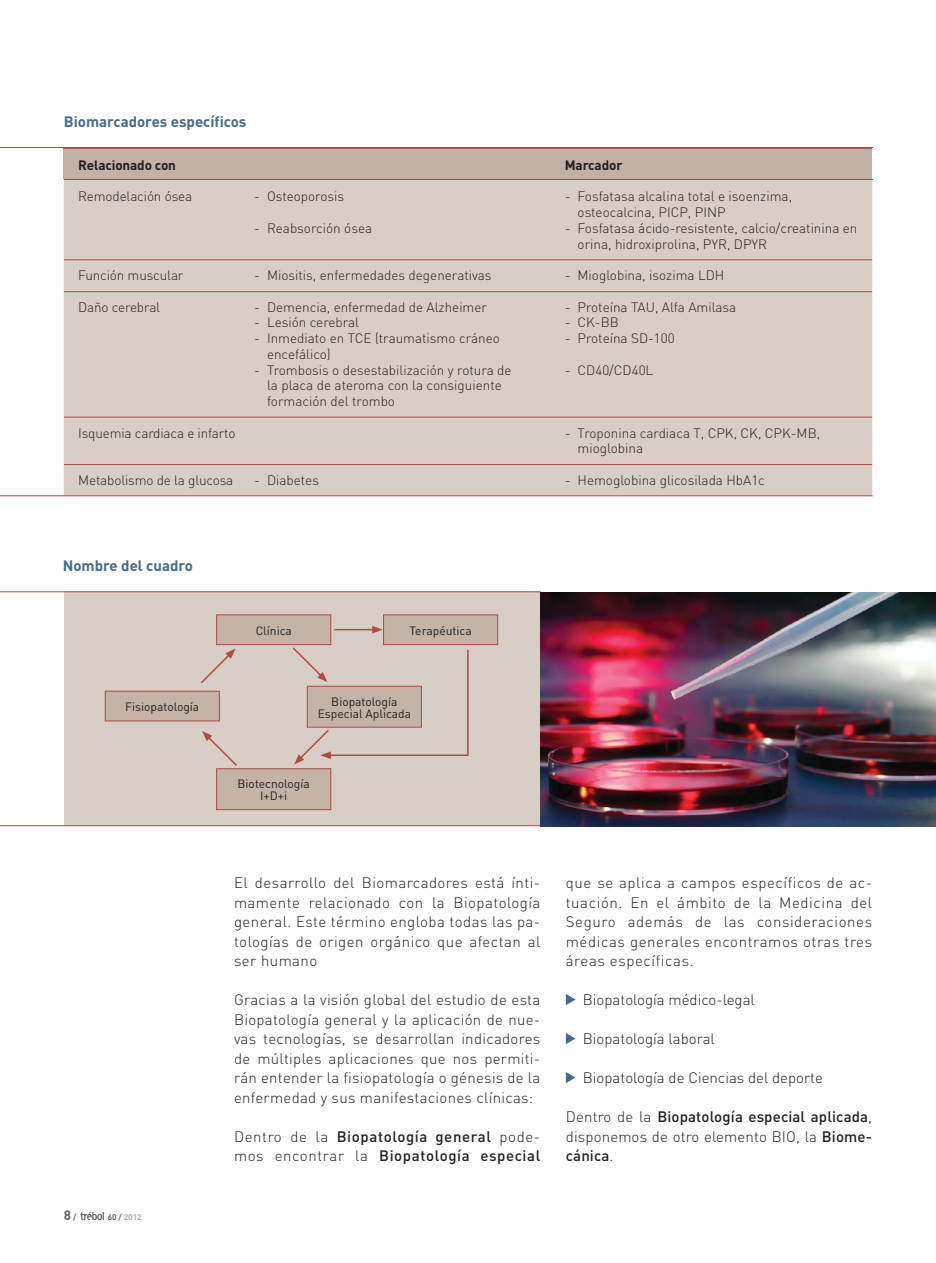
<style>
.page{position:relative;width:936px;height:1263px;background:#fff}
.page>*{position:absolute;margin:0;border:0;box-sizing:border-box;transform-origin:0 0}
.t1{font:300 15px/19.5px "DIN";letter-spacing:.02em;color:#231f20;text-align:justify}
.t2{font:300 15px "DIN";color:#231f20}
.t3{font:500 15px/19.5px "DIN";letter-spacing:.04em;color:#231f20}
.t4{font:700 15px "DIN";color:#466b8c}
.t5{font:300 13.5px/15.8px "DIN";color:#231f20}
.t6{font:700 13.5px "DIN";letter-spacing:-.01em;color:#231f20}
.t7{font:700 13.5px "DIN";color:#67686b}
.t8{font:12px/12px "DIN";color:#231f20;text-align:center}
.t9{font:700 8.25px "DIN";color:#aeb0b3}
.s1{font-size:8.25px}
.s2{color:#67686b}
.s3{font-weight:300}
.s4{font-weight:500}
</style>
<div class="page">
<svg style="left:80px;top:1212px;width:24px;height:8px"></svg>
<svg style="left:566px;top:994px;width:9px;height:11px"></svg>
<svg style="left:566px;top:1033px;width:9px;height:11px"></svg>
<svg style="left:566px;top:1072px;width:9px;height:11px"></svg>
<div style="left:64px;top:180px;width:808px;height:315px;background:#d8cec5"></div>
<hr style="left:0;top:148px;width:872px;height:1px;background:#af4a45">
<hr style="left:64px;top:179px;width:808px;height:1px;background:#af4a45">
<hr style="left:0;top:495px;width:872px;height:1px;background:#af4a45">
<div style="left:64px;top:148px;width:808px;height:31px;background:#c2b1a5"></div>
<hr style="left:64px;top:148px;width:808px;height:1px;background:#ac5b50">
<hr style="left:64px;top:259px;width:808px;height:1px;background:#af4a45">
<hr style="left:64px;top:291px;width:808px;height:1px;background:#af4a45">
<hr style="left:64px;top:417px;width:808px;height:1px;background:#af4a45">
<hr style="left:64px;top:464px;width:808px;height:1px;background:#af4a45">
<div style="left:64px;top:592px;width:476px;height:234px;background:#d8cec5"></div>
<hr style="left:0;top:591px;width:540px;height:1px;background:#af4a45">
<hr style="left:0;top:825px;width:540px;height:1px;background:#af4a45">
<div style="left:217px;top:615px;width:114px;height:30px;background:#c4b3a7"></div>
<div style="left:216px;top:614px;width:115px;height:31px;border:1px solid #af4a45"></div>
<div style="left:217px;top:769px;width:114px;height:41px;background:#c4b3a7"></div>
<div style="left:216px;top:768px;width:115px;height:42px;border:1px solid #af4a45"></div>
<div style="left:105px;top:691px;width:114px;height:30px;background:#c4b3a7"></div>
<div style="left:105px;top:691px;width:115px;height:30px;border:1px solid #af4a45"></div>
<hr style="left:334px;top:629px;width:40px;height:1px;background:#af4a45">
<svg style="left:372px;top:626px;width:11px;height:7px"></svg>
<svg style="left:201px;top:649px;width:34px;height:35px"></svg>
<svg style="left:202px;top:731px;width:35px;height:35px"></svg>
<svg style="left:292px;top:647px;width:177px;height:118px"></svg>
<div style="left:383px;top:615px;width:114px;height:30px;background:#c4b3a7"></div>
<div style="left:383px;top:614px;width:115px;height:31px;border:1px solid #af4a45"></div>
<img style="left:540px;top:592px;width:395px;height:234px">
<p class="t4" style="left:64px;top:117px;width:184px">Biomarcadores específicos</p>
<p class="t6" style="left:78px;top:160px;width:99px">Relacionado con</p>
<p class="t5" style="left:78px;top:190px;width:115px">Remodelación ósea</p>
<p class="t5" style="left:78px;top:269px;width:107px">Función muscular</p>
<p class="t5" style="left:78px;top:301px;width:83px">Daño cerebral</p>
<p class="t5" style="left:78px;top:427px;width:159px">Isquemia cardiaca e infarto</p>
<p class="t5" style="left:78px;top:474px;width:157px">Metabolismo de la glucosa</p>
<p class="t5" style="left:254px;top:190px;width:91px">- Osteoporosis</p>
<p class="t5" style="left:254px;top:222px;width:119px">- Reabsorción ósea</p>
<p class="t5" style="left:254px;top:269px;width:239px">- Miositis, enfermedades degenerativas</p>
<p class="t5" style="left:254px;top:301px;width:234px">- Demencia, enfermedad de Alzheimer</p>
<p class="t5" style="left:254px;top:316px;width:106px">- Lesión cerebral</p>
<p class="t5" style="left:267px;top:332px;width:234px;text-indent:-13px">- Inmediato en TCE (traumatismo cráneo encefálico)</p>
<p class="t5" style="left:267px;top:364px;width:246px;text-indent:-13px">- Trombosis o desestabilización y rotura de la placa de ateroma con la consiguiente formación del trombo</p>
<p class="t5" style="left:254px;top:474px;width:66px">- Diabetes</p>
<p class="t4" style="left:63px;top:560px;width:132px">Nombre del cuadro</p>
<p class="t8" style="left:125px;top:702px;width:75px">Fisiopatología</p>
<p class="t8" style="left:256px;top:626px;width:38px">Clínica</p>
<p class="t8" style="left:409px;top:626px;width:63px">Terapéutica</p>
<p class="t8" style="left:318px;top:697px;width:95px">Biopatología<br>Especial Aplicada</p>
<p class="t8" style="left:237px;top:779px;width:74px">Biotecnología<br>I+D+i</p>
<p class="t6" style="left:564px;top:160px;width:59px">Marcador</p>
<p class="t5" style="left:577px;top:190px;width:216px;text-indent:-13px">- Fosfatasa alcalina total e isoenzima, osteocalcina, PICP, PINP</p>
<p class="t5" style="left:577px;top:222px;width:281px;text-indent:-13px">- Fosfatasa ácido-resistente, calcio/creatinina en orina, hidroxiprolina, PYR, DPYR</p>
<p class="t5" style="left:564px;top:269px;width:161px">- Mioglobina, isozima LDH</p>
<p class="t5" style="left:564px;top:301px;width:173px">- Proteína TAU, Alfa Amilasa</p>
<p class="t5" style="left:564px;top:316px;width:56px">- CK-BB</p>
<p class="t5" style="left:564px;top:332px;width:111px">- Proteína SD-100</p>
<p class="t5" style="left:564px;top:364px;width:90px">- CD40/CD40L</p>
<p class="t5" style="left:577px;top:427px;width:244px;text-indent:-13px">- Troponina cardiaca T, CPK, CK, CPK-MB, mioglobina</p>
<p class="t5" style="left:564px;top:474px;width:202px">- Hemoglobina glicosilada HbA1c</p>
<p class="t7" style="left:64px;top:1210px;width:14px">8 <span class="s1">/</span></p>
<p class="t9" style="left:108px;top:1214px;width:36px"><span class="s2">60 /</span> 2012</p>
<p class="t1" style="left:234px;top:875px;width:308px">El desarrollo del Biomarcadores está ínti&shy;mamente relacionado con la Biopatología general. Este término engloba todas las pa&shy;tologías de origen orgánico que afectan al ser humano</p>
<p class="t1" style="left:234px;top:992px;width:308px">Gracias a la visión global del estudio de esta Biopatología general y la aplicación de nue&shy;vas tecnologías, se desarrollan indicadores de múltiples aplicaciones que nos permiti&shy;rán entender la fisiopatología o génesis de la enfermedad y sus manifestaciones clínicas:</p>
<p class="t3" style="left:234px;top:1128px;width:308px"><span class="s3">Dentro de la</span> Biopatología general <span class="s3">pode&shy;mos encontrar la</span> Biopatología especial</p>
<p class="t1" style="left:566px;top:875px;width:308px">que se aplica a campos específicos de ac&shy;tuación. En el ámbito de la Medicina del Seguro además de las consideraciones médicas generales encontramos otras tres áreas específicas.</p>
<p class="t2" style="left:583px;top:994px;width:173px">Biopatología médico-legal</p>
<p class="t2" style="left:583px;top:1033px;width:133px">Biopatología laboral</p>
<p class="t2" style="left:583px;top:1072px;width:241px">Biopatología de Ciencias del deporte</p>
<p class="t1" style="left:566px;top:1109px;width:308px">Dentro de la <span class="s4">Biopatología especial aplicada</span>, disponemos de otro elemento BIO, la <span class="s4">Biome&shy;cánica</span>.</p>
</div>
